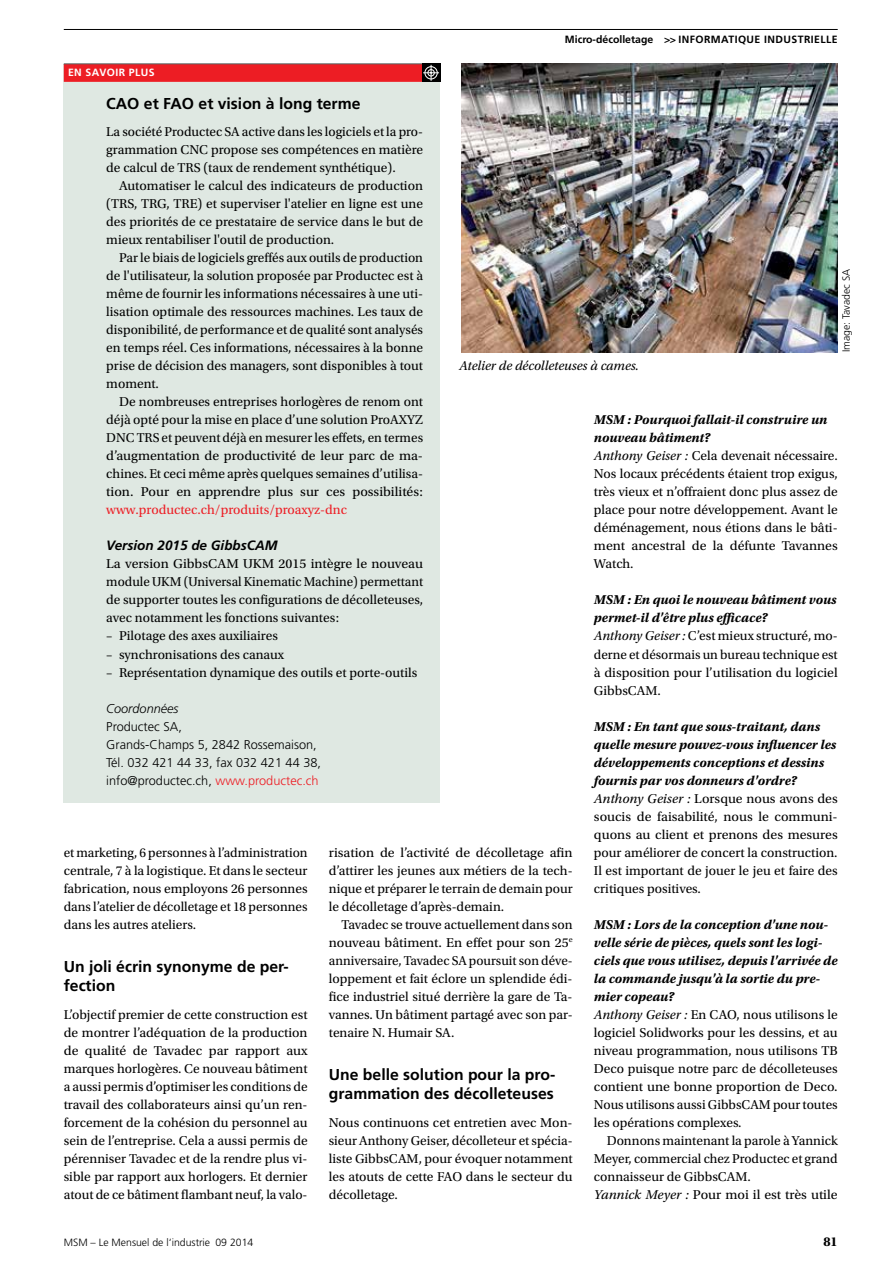
<style>
.page{position:relative;width:893px;height:1263px;background:#fff}
.page>*{position:absolute;margin:0;border:0;box-sizing:border-box;transform-origin:0 0}
.t1{font:700 15.75px/19.5px "Frutiger LT Std";color:#000}
.t2{font:13.5px/18px "Utopia Std";color:#000;text-align:justify}
.t3{font:13.5px "Utopia Std";color:#ed1d24}
.t4{font:italic 13.5px "Utopia Std";color:#000}
.t5{font:italic 700 13.5px "Frutiger LT Std";color:#000}
.t6{font:700 13.5px "Utopia Std";color:#000}
.t7{font:300 12.75px/18px "Frutiger LT Std";color:#000}
.t8{font:italic 300 12.75px "Frutiger LT Std";color:#000}
.t9{font:300 10.5px "Frutiger LT Std";color:#000}
.t10{font:700 10.5px "Frutiger LT Std";letter-spacing:.04em;color:#000}
.t11{font:700 10.5px "Frutiger LT Std";letter-spacing:.04em;color:#fff}
.s1{color:#ed1d24}
.s2{font-weight:700;font-style:italic}
.s3{font-style:italic}
</style>
<div class="page">
<hr style="left:64px;top:29px;width:774px;height:1px;background:#000">
<div style="left:64px;top:64px;width:376px;height:739px;background:#dfe8e2"></div>
<div style="left:64px;top:64px;width:376px;height:18px;background:#ed1d24"></div>
<div style="left:422px;top:64px;width:18px;height:18px;background:#000"></div>
<svg style="left:423px;top:65px;width:16px;height:16px"></svg>
<img style="left:461px;top:64px;width:377px;height:288px">
<p class="t11" style="left:68px;top:67px;width:88px">EN SAVOIR PLUS</p>
<p class="t10" style="left:565px;top:33px;width:274px">Micro-décolletage &gt;&gt; INFORMATIQUE INDUSTRIELLE</p>
<p class="t1" style="left:106px;top:93px;width:256px">CAO et FAO et vision à long terme</p>
<p class="t2" style="left:106px;top:123px;width:318px">La société Productec SA active dans les logiciels et la pro&shy;grammation CNC propose ses compétences en matière de calcul de TRS (taux de rendement synthétique).</p>
<p class="t2" style="left:106px;top:177px;width:318px;text-indent:13px">Automatiser le calcul des indicateurs de production (TRS, TRG, TRE) et superviser l'atelier en ligne est une des priorités de ce prestataire de service dans le but de mieux rentabiliser l'outil de production.</p>
<p class="t2" style="left:106px;top:249px;width:318px;text-indent:13px">Par le biais de logiciels greffés aux outils de production de l'utilisateur, la solution proposée par Productec est à même de fournir les informations nécessaires à une uti&shy;lisation optimale des ressources machines. Les taux de disponibilité, de performance et de qualité sont analysés en temps réel. Ces informations, nécessaires à la bonne prise de décision des managers, sont disponibles à tout moment.</p>
<p class="t2" style="left:106px;top:393px;width:318px;text-indent:13px">De nombreuses entreprises horlogères de renom ont déjà opté pour la mise en place d’une solution ProAXYZ DNC TRS et peuvent déjà en mesurer les effets, en termes d’augmentation de productivité de leur parc de ma&shy;chines. Et ceci même après quelques semaines d’utilisa&shy;tion. Pour en apprendre plus sur ces possibilités:</p>
<p class="t3" style="left:106px;top:503px;width:242px">www.productec.ch/produits/proaxyz-dnc</p>
<p class="t5" style="left:106px;top:538px;width:173px">Version 2015 de GibbsCAM</p>
<p class="t2" style="left:106px;top:555px;width:318px">La version GibbsCAM UKM 2015 intègre le nouveau module UKM (Universal Kinematic Machine) permettant de supporter toutes les configurations de décolleteuses, avec notamment les fonctions suivantes:</p>
<p class="t2" style="left:106px;top:627px;width:173px">– Pilotage des axes auxiliaires</p>
<p class="t2" style="left:106px;top:645px;width:179px">– synchronisations des canaux</p>
<p class="t2" style="left:106px;top:663px;width:313px">– Représentation dynamique des outils et porte-outils</p>
<p class="t8" style="left:106px;top:701px;width:74px">Coordonnées</p>
<p class="t7" style="left:106px;top:717px;width:216px">Productec SA,<br>Grands-Champs 5, 2842 Rossemaison,<br>Tél. 032 421 44 33, fax 032 421 44 38, info@productec.ch, <span class="s1">www.productec.ch</span></p>
<p class="t9" style="left:840px;top:352px;width:85px;rotate:-90deg">Image: Tavadec SA</p>
<p class="t4" style="left:459px;top:358px;width:181px">Atelier de décolleteuses à cames.</p>
<p class="t2" style="left:594px;top:411px;width:245px;text-align:left"><span class="s2">MSM : Pourquoi fallait-il construire un nouveau bâtiment?<br></span><span class="s3">Anthony Geiser :</span> Cela devenait nécessaire.<br>Nos locaux précédents étaient trop exigus, très vieux et n’offraient donc plus assez de place pour notre développement. Avant le déménagement, nous étions dans le bâti&shy;ment ancestral de la défunte Tavannes Watch.</p>
<p class="t2" style="left:594px;top:591px;width:245px;text-align:left"><span class="s2">MSM : En quoi le nouveau bâtiment vous permet-il d'être plus efficace?<br></span><span class="s3">Anthony Geiser :</span> C’est mieux structuré, mo&shy;derne et désormais un bureau technique est à disposition pour l’utilisation du logiciel GibbsCAM.</p>
<p class="t2" style="left:594px;top:717px;width:245px;text-align:left"><span class="s2">MSM : En tant que sous-traitant, dans quelle mesure pouvez-vous influencer les développements conceptions et dessins fournis par vos donneurs d'ordre?<br></span><span class="s3">Anthony Geiser :</span> Lorsque nous avons des soucis de faisabilité, nous le communi&shy;quons au client et prenons des mesures pour améliorer de concert la construction.<br>Il est important de jouer le jeu et faire des critiques positives.</p>
<p class="t2" style="left:594px;top:916px;width:245px;text-align:left"><span class="s2">MSM : Lors de la conception d'une nou&shy;velle série de pièces, quels sont les logi&shy;ciels que vous utilisez, depuis l'arrivée de la commande jusqu'à la sortie du pre&shy;mier copeau?<br></span><span class="s3">Anthony Geiser :</span> En CAO, nous utilisons le logiciel Solidworks pour les dessins, et au niveau programmation, nous utilisons TB Deco puisque notre parc de décolleteuses contient une bonne proportion de Deco.<br>Nous utilisons aussi GibbsCAM pour toutes les opérations complexes.</p>
<p class="t2" style="left:594px;top:1132px;width:245px;text-align:left;text-indent:13px">Donnons maintenant la parole à Yannick Meyer, commercial chez Productec et grand connaisseur de GibbsCAM.<br><span class="s3">Yannick Meyer :</span> Pour moi il est très utile</p>
<p class="t2" style="left:329px;top:844px;width:245px">risation de l’activité de décolletage afin d’attirer les jeunes aux métiers de la tech&shy;nique et préparer le terrain de demain pour le décolletage d’après-demain.</p>
<p class="t2" style="left:329px;top:916px;width:245px;text-indent:13px">Tavadec se trouve actuellement dans son nouveau bâtiment. En effet pour son 25<sup>e </sup>anniversaire, Tavadec SA poursuit son déve&shy;loppement et fait éclore un splendide édi&shy;fice industriel situé derrière la gare de Ta&shy;vannes. Un bâtiment partagé avec son par&shy;tenaire N. Humair SA.</p>
<p class="t1" style="left:329px;top:1065px;width:228px">Une belle solution pour la pro&shy;grammation des décolleteuses</p>
<p class="t2" style="left:329px;top:1114px;width:245px">Nous continuons cet entretien avec Mon&shy;sieur Anthony Geiser, décolleteur et spécia&shy;liste GibbsCAM, pour évoquer notamment les atouts de cette FAO dans le secteur du décolletage.</p>
<p class="t2" style="left:64px;top:844px;width:245px">et marketing, 6 personnes à l’administration centrale, 7 à la logistique. Et dans le secteur fabrication, nous employons 26 personnes dans l’atelier de décolletage et 18 personnes dans les autres ateliers.</p>
<p class="t1" style="left:64px;top:956px;width:226px">Un joli écrin synonyme de per&shy;fection</p>
<p class="t2" style="left:64px;top:1006px;width:245px">L’objectif premier de cette construction est de montrer l’adéquation de la production de qualité de Tavadec par rapport aux marques horlogères. Ce nouveau bâtiment a aussi permis d’optimiser les conditions de travail des collaborateurs ainsi qu’un ren&shy;forcement de la cohésion du personnel au sein de l’entreprise. Cela a aussi permis de pérenniser Tavadec et de la rendre plus vi&shy;sible par rapport aux horlogers. Et dernier atout de ce bâtiment flambant neuf, la valo-</p>
<p class="t9" style="left:64px;top:1236px;width:191px">MSM – Le Mensuel de l‘industrie 09 2014</p>
<p class="t6" style="left:823px;top:1234px;width:16px">81</p>
</div>
